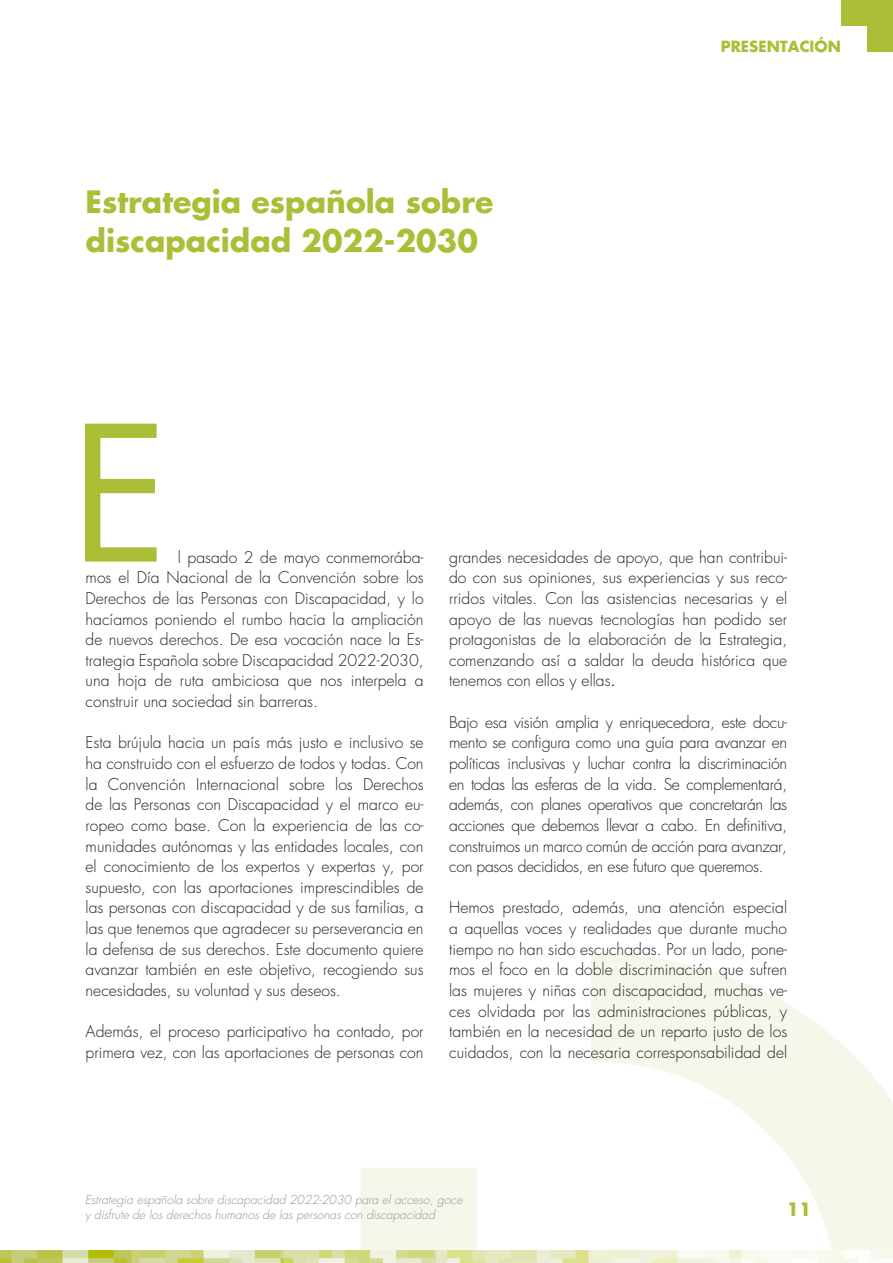
<style>
.page{position:relative;width:893px;height:1263px;background:#fff}
.page>*{position:absolute;margin:0;border:0;box-sizing:border-box;transform-origin:0 0}
.t1{font:700 30px/39px "Futura Std";color:#acbe37}
.t2{font:700 18px "Futura Std";color:#acbe37}
.t3{font:300 15.75px/20.7px "Futura Std";color:#231f20;text-align:justify}
.t4{font:700 15px "Futura Std";color:#acbe37}
.t5{font:italic 300 12px/14.4px "Futura Std";color:#939598}
.s1{font-weight:400}
</style>
<div class="page">
<svg style="left:361px;top:953px;width:532px;height:297px"></svg>
<svg style="left:85px;top:424px;width:72px;height:138px"></svg>
<img style="left:0;top:1250px;width:893px;height:13px">
<svg style="left:841px;top:0;width:52px;height:52px"></svg>
<p class="t1" style="left:86px;top:182px;width:409px">Estrategia española sobre discapacidad 2022-2030</p>
<p class="t4" style="left:721px;top:36px;width:122px">PRESENTACIÓN</p>
<p class="t3" style="left:86px;top:547px;width:340px;text-indent:92px">l pasado 2 de mayo conmemorába&shy;mos el Día Nacional de la Convención sobre los Derechos de las Personas con Discapacidad, y lo hacíamos poniendo el rumbo hacia la ampliación de nuevos derechos. De esa vocación nace la Es&shy;trategia Española sobre Discapacidad 2022-2030, una hoja de ruta ambiciosa que nos interpela a construir una sociedad sin barreras.</p>
<p class="t3" style="left:86px;top:733px;width:340px">Esta brújula hacia un país más justo e inclusivo se ha construido con el esfuerzo de todos y todas. Con la Convención Internacional sobre los Derechos de las Personas con Discapacidad y el marco eu&shy;ropeo como base. Con la experiencia de las co&shy;munidades autónomas y las entidades locales, con el conocimiento de los expertos y expertas y, por supuesto, con las aportaciones imprescindibles de las personas con discapacidad y de sus familias, a las que tenemos que agradecer su perseverancia en la defensa de sus derechos. Este documento quiere avanzar también en este objetivo, recogiendo sus necesidades, su voluntad y sus deseos.</p>
<p class="t3" style="left:86px;top:1021px;width:340px">Además, el proceso participativo ha contado, por primera vez, con las aportaciones de personas con</p>
<p class="t3" style="left:449px;top:547px;width:340px">grandes necesidades de apoyo, que han contribui&shy;do con sus opiniones, sus experiencias y sus reco&shy;rridos vitales. Con las asistencias necesarias y el apoyo de las nuevas tecnologías han podido ser protagonistas de la elaboración de la Estrategia, comenzando así a saldar la deuda histórica que tenemos con ellos y ellas<span class="s1">.</span></p>
<p class="t3" style="left:449px;top:712px;width:340px">Bajo esa visión amplia y enriquecedora, este docu&shy;mento se configura como una guía para avanzar en políticas inclusivas y luchar contra la discriminación en todas las esferas de la vida. Se complementará, además, con planes operativos que concretarán las acciones que debemos llevar a cabo. En definitiva, construimos un marco común de acción para avanzar, con pasos decididos, en ese futuro que queremos.</p>
<p class="t3" style="left:449px;top:898px;width:340px">Hemos prestado, además, una atención especial a aquellas voces y realidades que durante mucho tiempo no han sido escuchadas. Por un lado, pone&shy;mos el foco en la doble discriminación que sufren las mujeres y niñas con discapacidad, muchas ve&shy;ces olvidada por las administraciones públicas, y también en la necesidad de un reparto justo de los cuidados, con la necesaria corresponsabilidad del</p>
<p class="t5" style="left:85px;top:1193px;width:379px">Estrategia española sobre discapacidad 2022-2030 para el acceso, goce y disfrute de los derechos humanos de las personas con discapacidad</p>
<p class="t2" style="left:787px;top:1197px;width:26px">11</p>
</div>
